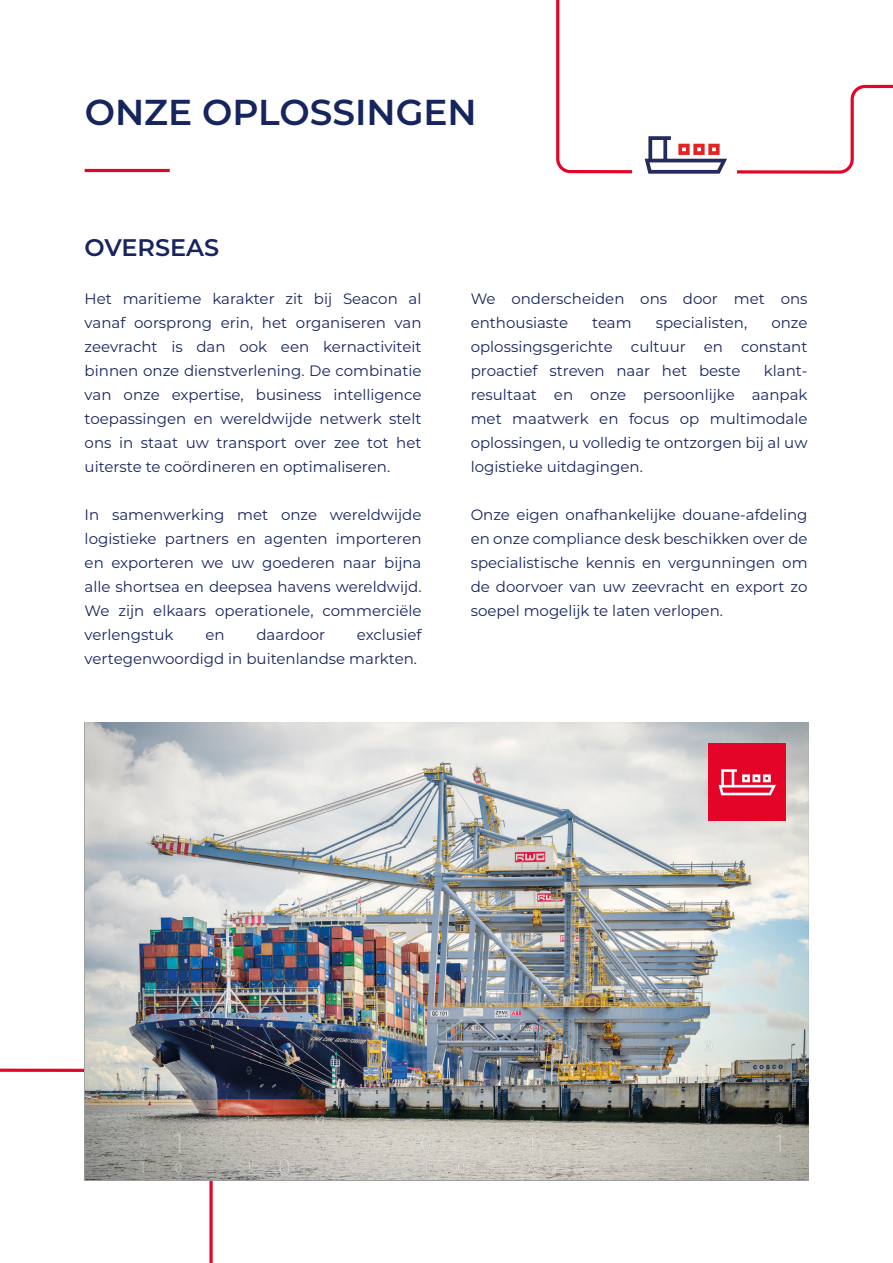
<style>
.page{position:relative;width:893px;height:1263px;background:#fff}
.page>*{position:absolute;margin:0;border:0;box-sizing:border-box;transform-origin:0 0}
.t1{font:600 36px "Montserrat";color:#17255f}
.t2{font:600 24px "Montserrat";color:#17255f}
.t3{font:15px/24px "Montserrat";color:#17255f;text-align:justify}
</style>
<div class="page">
<svg style="left:117px;top:0;width:776px;height:174px"></svg>
<svg style="left:0;top:1068px;width:613px;height:195px"></svg>
<img style="left:85px;top:722px;width:724px;height:458px">
<hr style="left:85px;top:169px;width:85px;height:3px;background:#e40428">
<div style="left:632px;top:120px;width:104px;height:78px;background:#fff"></div>
<svg style="left:708px;top:743px;width:78px;height:78px;background:#e61b3c"></svg>
<img style="left:279px;top:1159px;width:11px;height:17px">
<svg style="left:459px;top:1140px;width:2px;height:6px"></svg>
<img style="left:139px;top:1063px;width:9px;height:15px">
<svg style="left:141px;top:1116px;width:2px;height:6px"></svg>
<svg style="left:140px;top:1138px;width:6px;height:10px"></svg>
<svg style="left:140px;top:1162px;width:4px;height:11px"></svg>
<svg style="left:246px;top:1090px;width:4px;height:9px"></svg>
<svg style="left:247px;top:1116px;width:2px;height:6px"></svg>
<svg style="left:248px;top:1140px;width:3px;height:6px"></svg>
<svg style="left:246px;top:1161px;width:4px;height:12px"></svg>
<svg style="left:317px;top:1090px;width:3px;height:8px"></svg>
<img style="left:315px;top:1111px;width:9px;height:15px">
<img style="left:422px;top:1160px;width:5px;height:14px">
<svg style="left:529px;top:1089px;width:4px;height:11px"></svg>
<svg style="left:530px;top:1116px;width:3px;height:5px"></svg>
<svg style="left:706px;top:1065px;width:3px;height:10px"></svg>
<img style="left:174px;top:1133px;width:7px;height:20px">
<svg style="left:175px;top:1162px;width:7px;height:11px"></svg>
<svg style="left:458px;top:1162px;width:7px;height:11px"></svg>
<svg style="left:140px;top:1088px;width:4px;height:13px"></svg>
<svg style="left:247px;top:1066px;width:4px;height:8px"></svg>
<svg style="left:317px;top:1137px;width:4px;height:11px"></svg>
<svg style="left:316px;top:1161px;width:7px;height:12px"></svg>
<img style="left:421px;top:1135px;width:10px;height:16px">
<svg style="left:528px;top:1136px;width:5px;height:13px"></svg>
<svg style="left:529px;top:1162px;width:6px;height:10px"></svg>
<svg style="left:601px;top:1140px;width:3px;height:6px"></svg>
<svg style="left:705px;top:1040px;width:7px;height:12px"></svg>
<svg style="left:705px;top:1088px;width:5px;height:13px"></svg>
<svg style="left:706px;top:1115px;width:5px;height:8px"></svg>
<svg style="left:706px;top:1138px;width:3px;height:10px"></svg>
<svg style="left:706px;top:1162px;width:5px;height:10px"></svg>
<svg style="left:776px;top:1113px;width:7px;height:12px"></svg>
<img style="left:775px;top:1134px;width:6px;height:18px">
<svg style="left:777px;top:1164px;width:2px;height:6px"></svg>
<svg style="left:645px;top:136px;width:82px;height:38px"></svg>
<h1 class="t1" style="left:85px;top:87px;width:393px">ONZE OPLOSSINGEN</h1>
<h2 class="t2" style="left:85px;top:230px;width:136px">OVERSEAS</h2>
<p class="t3" style="left:85px;top:286px;width:338px">Het maritieme karakter zit bij Seacon al vanaf oorsprong erin, het organiseren van zeevracht is dan ook een kernactiviteit binnen onze dienstverlening. De combinatie van onze expertise, business intelligence toepassingen en wereldwijde netwerk stelt ons in staat uw transport over zee tot het uiterste te coördineren en optimaliseren.</p>
<p class="t3" style="left:85px;top:502px;width:338px">In samenwerking met onze wereldwijde logistieke partners en agenten importeren en exporteren we uw goederen naar bijna alle shortsea en deepsea havens wereldwijd.<br>We zijn elkaars operationele, commerciële verlengstuk</p>
<p class="t3" style="left:85px;top:622px;width:338px;text-align:right">exclusief<br>vertegenwoordigd in buitenlandse markten.</p>
<p class="t3" style="left:205px;top:622px;width:21px">en</p>
<p class="t3" style="left:256px;top:622px;width:70px">daardoor</p>
<p class="t3" style="left:471px;top:286px;width:338px">We onderscheiden ons door met ons enthousiaste</p>
<p class="t3" style="left:592px;top:310px;width:41px">team</p>
<p class="t3" style="left:656px;top:310px;width:93px">specialisten,</p>
<p class="t3" style="left:471px;top:310px;width:338px;text-indent:301px">onze oplossingsgerichte cultuur en constant proactief streven naar het beste</p>
<p class="t3" style="left:471px;top:358px;width:338px;text-indent:293px">klant&shy;resultaat en onze persoonlijke aanpak met maatwerk en focus op multimodale oplossingen, u volledig te ontzorgen bij al uw logistieke uitdagingen.</p>
<p class="t3" style="left:471px;top:502px;width:338px">Onze eigen onafhankelijke douane-afdeling en onze compliance desk beschikken over de specialistische kennis en vergunningen om de doorvoer van uw zeevracht en export zo soepel mogelijk te laten verlopen.</p>
</div>
